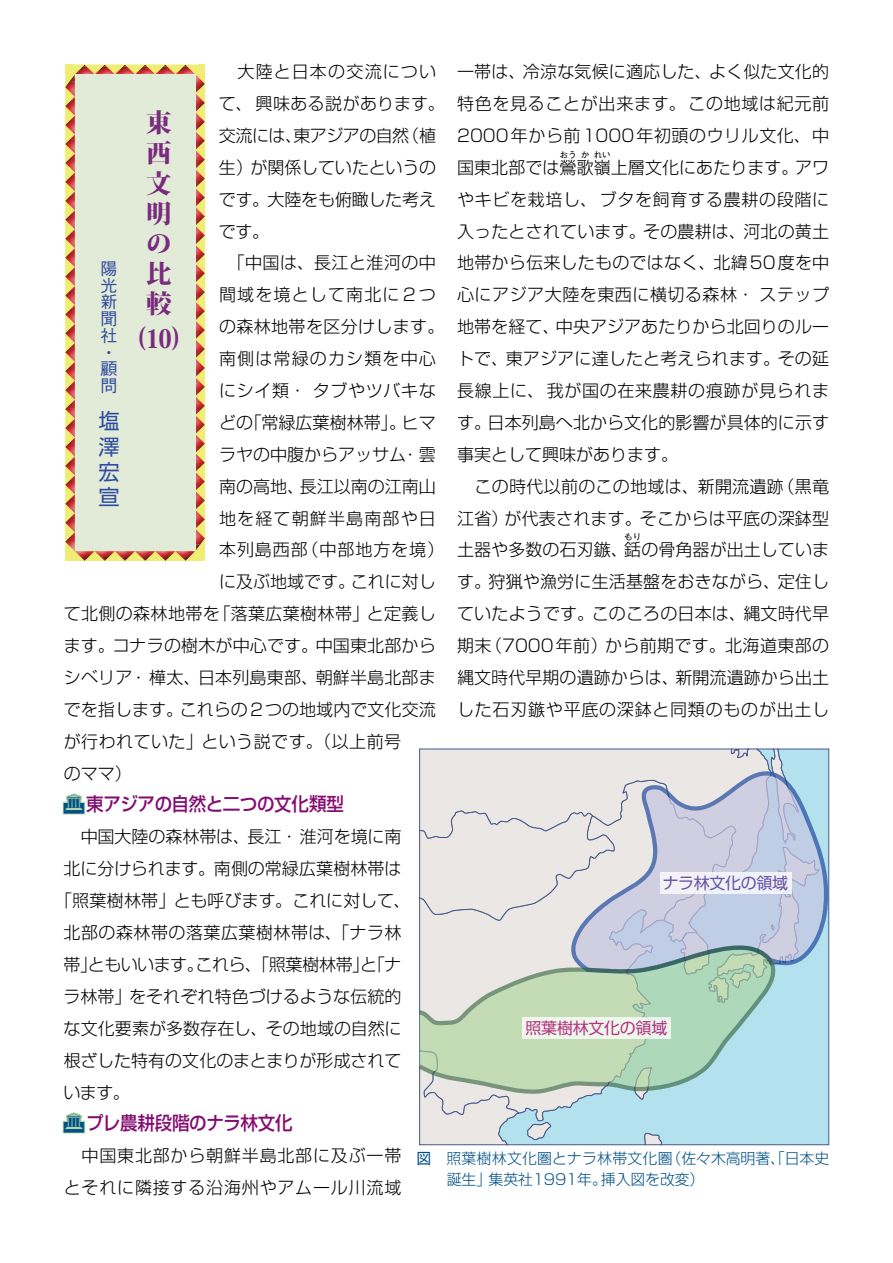
<style>
.page{position:relative;width:893px;height:1263px;background:#fff}
.page>*{position:absolute;margin:0;border:0;box-sizing:border-box;transform-origin:0 0}
.t1{font:800 25.5px/30.2px "Koz Min Pro";color:#7a2b7f;text-align:justify}
.t2{font:21.3px/25.2px "Shin Go Pro";color:#304ca1;text-align:justify}
.t3{font:500 18.75px "Shin Go Pro";letter-spacing:-.02em;color:#840b71;scale:.94 1}
.t4{font:300 16.95px/32px "Shin Go Pro";letter-spacing:.01em;color:#000;text-align:justify}
.t5{font:300 16.95px/32px "Shin Go Pro";letter-spacing:.045em;color:#000}
.t6{font:300 16.95px "Shin Go Pro";letter-spacing:-.03em;color:#000}
.t7{font:300 16.95px "Shin Go Pro";letter-spacing:.07em;color:#000}
.t8{font:300 16.95px "Shin Go Pro";letter-spacing:.03em;color:#000}
.t9{font:300 16.95px "Shin Go Pro";letter-spacing:-.01em;color:#000}
.t10{font:300 16.95px "Shin Go Pro";letter-spacing:.055em;color:#000}
.t11{font:300 16.95px "Shin Go Pro";letter-spacing:.065em;color:#000}
.t12{font:300 16.95px "Shin Go Pro";letter-spacing:.04em;color:#000}
.t13{font:500 16.95px/16.6px "Gothic BBB Pro";color:#304ca1}
.t14{font:15.9px "Shin Go Pro";letter-spacing:-.01em;color:#ae016f}
.t15{font:15.9px "Shin Go Pro";letter-spacing:-.015em;color:#492e92}
.t16{font:300 14.85px/21.3px "Shin Go Pro";letter-spacing:-.005em;color:#005188}
.t17{font:300 8.55px "Shin Go Pro";color:#000}
.s1{font-weight:400}
</style>
<div class="page">
<svg style="left:419px;top:1094px;width:79px;height:51px;background:#e1dfdf"></svg>
<div style="left:419px;top:748px;width:79px;height:63px;background:#eae7e5"></div>
<svg style="left:498px;top:748px;width:331px;height:397px;background:#c1dde6"></svg>
<div style="left:419px;top:811px;width:152px;height:110px;background:#eae7e5"></div>
<svg style="left:571px;top:771px;width:257px;height:202px;background:#c8cfe0"></svg>
<svg style="left:419px;top:945px;width:356px;height:149px;background:#bbd5c2"></svg>
<div style="left:660px;top:872px;width:131px;height:21px;background:#eff2f7"></div>
<div style="left:522px;top:1017px;width:149px;height:21px;background:#eff6ec"></div>
<img style="left:205px;top:77px;width:1px;height:467px">
<img style="left:195px;top:77px;width:10px;height:467px">
<img style="left:83px;top:559px;width:104px;height:2px">
<img style="left:77px;top:551px;width:118px;height:8px">
<svg style="left:193px;top:544px;width:13px;height:8px"></svg>
<img style="left:65px;top:81px;width:10px;height:467px">
<svg style="left:65px;top:548px;width:12px;height:5px"></svg>
<img style="left:83px;top:65px;width:104px;height:1px">
<img style="left:75px;top:66px;width:118px;height:8px">
<svg style="left:193px;top:73px;width:13px;height:4px"></svg>
<svg style="left:65px;top:74px;width:12px;height:7px"></svg>
<div style="left:75px;top:75px;width:120px;height:476px;background:#e2ebd7"></div>
<svg style="left:62px;top:793px;width:24px;height:22px"></svg>
<svg style="left:62px;top:1112px;width:24px;height:22px"></svg>
<p class="t4" style="left:457px;top:54px;width:373px">一帯は、冷涼な気候に適応した、よく似た文化的特色を見ることが出来ます。この地域は紀元前2000年から前1000年初頭のウリル文化、中国東北部では鶯歌嶺上層文化にあたります。アワ</p>
<p class="t11" style="left:219px;top:58px;width:218px">　大陸と日本の交流につい</p>
<p class="t4" style="left:219px;top:85px;width:227px">て、興味ある説があります。</p>
<p class="t6" style="left:219px;top:121px;width:219px">交流には、東アジアの自然（植</p>
<p class="t9" style="left:219px;top:153px;width:219px">生）が関係していたというの</p>
<p class="t4" style="left:219px;top:181px;width:219px">です。大陸をも俯瞰した考え</p>
<p class="t4" style="left:219px;top:213px;width:52px">です。</p>
<p class="t4" style="left:219px;top:245px;width:218px">　「中国は、長江と淮河の中</p>
<p class="t7" style="left:219px;top:281px;width:218px">間域を境として南北に２つ</p>
<p class="t4" style="left:219px;top:309px;width:227px">の森林地帯を区分けします。</p>
<p class="t7" style="left:219px;top:345px;width:218px">南側は常緑のカシ類を中心</p>
<p class="t12" style="left:219px;top:377px;width:218px">にシイ類・タブやツバキな</p>
<p class="t4" style="left:219px;top:404px;width:218px">どの「常緑広葉樹林帯」。ヒマ</p>
<p class="t4" style="left:219px;top:436px;width:218px">ラヤの中腹からアッサム・雲</p>
<p class="t4" style="left:219px;top:468px;width:218px">南の高地、長江以南の江南山</p>
<p class="t7" style="left:219px;top:504px;width:218px">地を経て朝鮮半島南部や日</p>
<p class="t10" style="left:219px;top:536px;width:227px">本列島西部（中部地方を境）</p>
<p class="t4" style="left:219px;top:564px;width:218px">に及ぶ地域です。これに対し</p>
<p class="t4" style="left:64px;top:596px;width:373px">て北側の森林地帯を「落葉広葉樹林帯」と定義し</p>
<p class="t4" style="left:64px;top:628px;width:373px">ます。コナラの樹木が中心です。中国東北部から</p>
<p class="t4" style="left:64px;top:659px;width:374px">シベリア・樺太、日本列島東部、朝鮮半島北部ま</p>
<p class="t4" style="left:64px;top:691px;width:373px">でを指します。これらの２つの地域内で文化交流</p>
<p class="t4" style="left:64px;top:723px;width:339px">が行われていた」という説です。（以上前号</p>
<p class="t4" style="left:64px;top:755px;width:70px">のママ）</p>
<p class="t3" style="left:86px;top:788px;width:276px">東アジアの自然と二つの文化類型</p>
<p class="t4" style="left:64px;top:819px;width:339px">　中国大陸の森林帯は、長江・淮河を境に南</p>
<p class="t4" style="left:64px;top:851px;width:339px">北に分けられます。南側の常緑広葉樹林帯は</p>
<p class="t4" style="left:55px;top:883px;width:357px">「照葉樹林帯」とも呼びます。これに対して、</p>
<p class="t8" style="left:64px;top:919px;width:339px">北部の森林帯の落葉広葉樹林帯は、「ナラ林</p>
<p class="t6" style="left:64px;top:951px;width:339px">帯」ともいいます。これら、「照葉樹林帯」と「ナ</p>
<p class="t4" style="left:63px;top:978px;width:340px">ラ林帯」をそれぞれ特色づけるような伝統的</p>
<p class="t4" style="left:64px;top:1010px;width:340px">な文化要素が多数存在し、その地域の自然に</p>
<p class="t4" style="left:64px;top:1042px;width:339px">根ざした特有の文化のまとまりが形成されて</p>
<p class="t4" style="left:63px;top:1074px;width:68px">います。</p>
<p class="t3" style="left:86px;top:1107px;width:221px">プレ農耕段階のナラ林文化</p>
<p class="t5" style="left:64px;top:1138px;width:339px">　中国東北部から朝鮮半島北部に及ぶ一帯とそれに隣接する沿海州やアムール川流域</p>
<h1 class="t1" style="left:146px;top:106px;width:27px">東西文明の比較</h1>
<h1 class="t1" style="left:134px;top:322px;width:52px">10</h1>
<p class="t17" style="left:560px;top:147px;width:19px">おう</p>
<p class="t17" style="left:581px;top:147px;width:10px">か</p>
<p class="t17" style="left:594px;top:147px;width:19px">れい</p>
<p class="t4" style="left:457px;top:181px;width:374px;text-align:left">やキビを栽培し、ブタを飼育する農耕の段階に入ったとされています。その農耕は、河北の黄土地帯から伝来したものではなく、北緯50度を中心にアジア大陸を東西に横切る森林・ステップ地帯を経て、中央アジアあたりから北回りのルートで、東アジアに達したと考えられます。その延長線上に、我が国の在来農耕の痕跡が見られます。日本列島へ北から文化的影響が具体的に示す事実として興味があります。<br>　この時代以前のこの地域は、新開流遺跡（黒竜江省）が代表されます。そこからは平底の深鉢型土器や多数の石刃鏃、銛の骨角器が出土していま</p>
<p class="t13" style="left:100px;top:258px;width:18px">陽光新聞社・顧問</p>
<p class="t2" style="left:98px;top:406px;width:22px">塩澤宏宣</p>
<p class="t17" style="left:624px;top:530px;width:19px">もり</p>
<p class="t4" style="left:457px;top:564px;width:374px">す。狩猟や漁労に生活基盤をおきながら、定住していたようです。このころの日本は、縄文時代早期末（7000年前）から前期です。北海道東部の縄文時代早期の遺跡からは、新開流遺跡から出土した石刃鏃や平底の深鉢と同類のものが出土し</p>
<p class="t15" style="left:663px;top:870px;width:127px">ナラ林文化の領域</p>
<p class="t14" style="left:525px;top:1014px;width:143px">照葉樹林文化の領域</p>
<p class="t16" style="left:447px;top:1146px;width:384px;text-indent:-30px"><span class="s1">図</span>　照葉樹林文化圏とナラ林帯文化圏（佐々木高明著、「日本史誕生」集英社1991年。挿入図を改変）</p>
</div>
